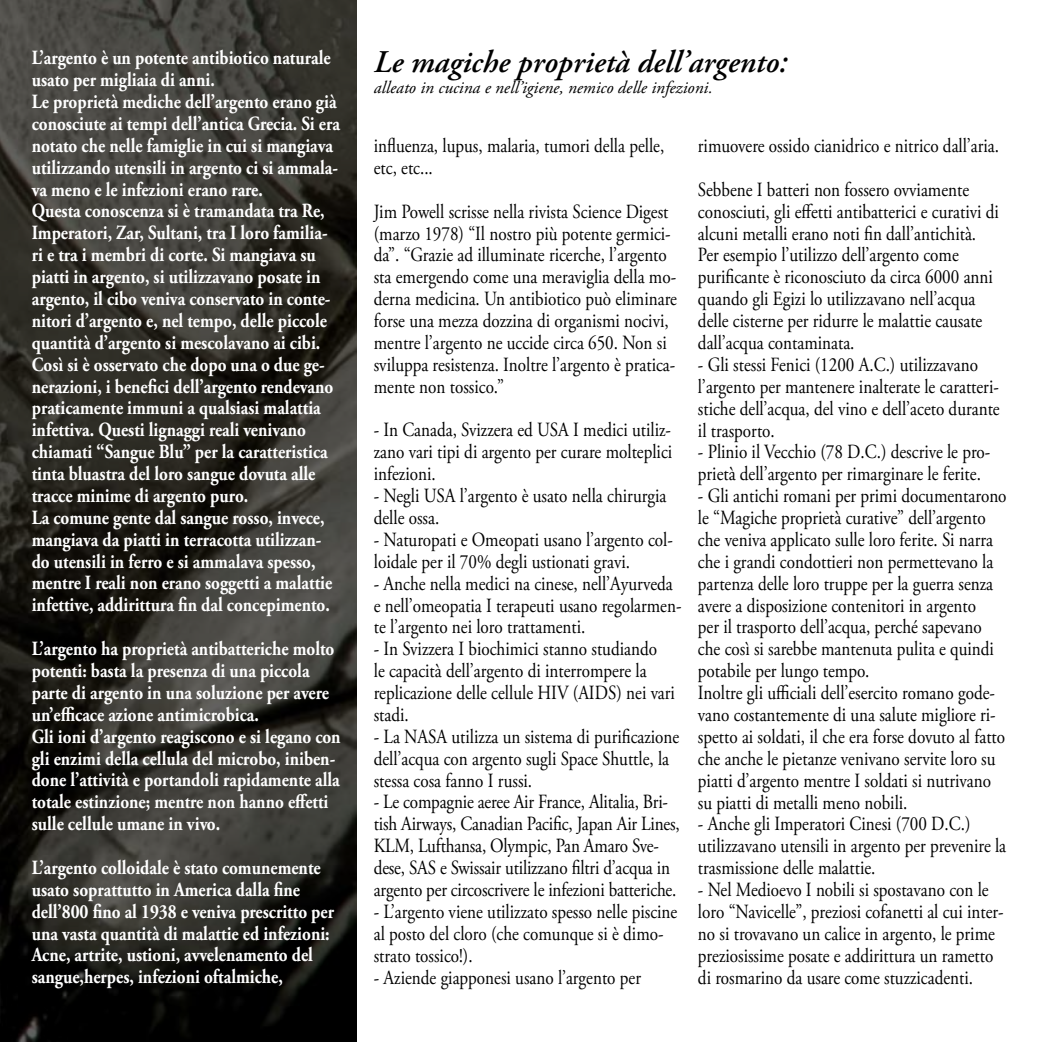
<style>
.page{position:relative;width:1042px;height:1042px;background:#fff}
.page>*{position:absolute;margin:0;border:0;box-sizing:border-box;transform-origin:0 0}
.t1{font:italic 600 31.5px "Adobe Garamond Pro";color:#000}
.t2{font:20.12px/21.9px "Adobe Garamond Pro";color:#000;scale:.85 1}
.t3{font:700 20.12px/21.9px "Adobe Garamond Pro";color:#fff;scale:.85 1}
.t4{font:italic 17.5px "Adobe Garamond Pro";color:#000}
</style>
<div class="page">
<img style="left:0;top:0;width:356px;height:1042px">
<p class="t3" style="left:32px;top:47px;width:364px">L’argento è un potente antibiotico naturale usato per migliaia di anni.<br>Le proprietà mediche dell’argento erano già conosciute ai tempi dell’antica Grecia. Si era notato che nelle famiglie in cui si mangiava utilizzando utensili in argento ci si ammala&shy;va meno e le infezioni erano rare.<br>Questa conoscenza si è tramandata tra Re, Imperatori, Zar, Sultani, tra I loro familia&shy;ri e tra i membri di corte. Si mangiava su piatti in argento, si utilizzavano posate in argento, il cibo veniva conservato in conte&shy;nitori d’argento e, nel tempo, delle piccole quantità d’argento si mescolavano ai cibi.<br>Così si è osservato che dopo una o due ge&shy;nerazioni, i benefici dell’argento rendevano praticamente immuni a qualsiasi malattia infettiva. Questi lignaggi reali venivano chiamati “Sangue Blu” per la caratteristica tinta bluastra del loro sangue dovuta alle tracce minime di argento puro.<br>La comune gente dal sangue rosso, invece, mangiava da piatti in terracotta utilizzan&shy;do utensili in ferro e si ammalava spesso, mentre I reali non erano soggetti a malattie infettive, addirittura fin dal concepimento.</p>
<p class="t3" style="left:32px;top:638px;width:365px">L’argento ha proprietà antibatteriche molto potenti: basta la presenza di una piccola parte di argento in una soluzione per avere un’efficace azione antimicrobica.<br>Gli ioni d’argento reagiscono e si legano con gli enzimi della cellula del microbo, iniben&shy;done l’attività e portandoli rapidamente alla totale estinzione; mentre non hanno effetti sulle cellule umane in vivo.</p>
<p class="t3" style="left:32px;top:857px;width:357px">L’argento colloidale è stato comunemente usato soprattutto in America dalla fine dell’800 fino al 1938 e veniva prescritto per una vasta quantità di malattie ed infezioni:<br>Acne, artrite, ustioni, avvelenamento del sangue,herpes, infezioni oftalmiche,</p>
<h1 class="t1" style="left:374px;top:44px;width:415px">Le magiche proprietà dell’argento:</h1>
<p class="t4" style="left:374px;top:77px;width:340px">alleato in cucina e nell’igiene, nemico delle infezioni.</p>
<p class="t2" style="left:374px;top:135px;width:343px">influenza, lupus, malaria, tumori della pelle, etc, etc...</p>
<p class="t2" style="left:374px;top:201px;width:358px">Jim Powell scrisse nella rivista Science Digest (marzo 1978) “Il nostro più potente germici&shy;da”. “Grazie ad illuminate ricerche, l’argento sta emergendo come una meraviglia della mo&shy;derna medicina. Un antibiotico può eliminare forse una mezza dozzina di organismi nocivi, mentre l’argento ne uccide circa 650. Non si sviluppa resistenza. Inoltre l’argento è pratica&shy;mente non tossico.”</p>
<p class="t2" style="left:374px;top:420px;width:353px;text-align:justify">- In Canada, Svizzera ed USA I medici utiliz&shy;zano vari tipi di argento per curare molteplici infezioni.</p>
<p class="t2" style="left:374px;top:485px;width:346px">- Negli USA l’argento è usato nella chirurgia delle ossa.</p>
<p class="t2" style="left:374px;top:529px;width:353px">- Naturopati e Omeopati usano l’argento col&shy;loidale per il 70% degli ustionati gravi.</p>
<p class="t2" style="left:374px;top:573px;width:363px">- Anche nella medici na cinese, nell’Ayurveda e nell’omeopatia I terapeuti usano regolarmen&shy;te l’argento nei loro trattamenti.</p>
<p class="t2" style="left:374px;top:639px;width:356px">- In Svizzera I biochimici stanno studiando<br>le capacità dell’argento di interrompere la replicazione delle cellule HIV (AIDS) nei vari stadi.</p>
<p class="t2" style="left:374px;top:726px;width:361px">- La NASA utilizza un sistema di purificazione dell’acqua con argento sugli Space Shuttle, la stessa cosa fanno I russi.</p>
<p class="t2" style="left:374px;top:792px;width:361px">- Le compagnie aeree Air France, Alitalia, Bri&shy;tish Airways, Canadian Pacific, Japan Air Lines, KLM, Lufthansa, Olympic, Pan Amaro Sve&shy;dese, SAS e Swissair utilizzano filtri d’acqua in argento per circoscrivere le infezioni batteriche.</p>
<p class="t2" style="left:374px;top:901px;width:359px">- L’argento viene utilizzato spesso nelle piscine al posto del cloro (che comunque si è dimo&shy;strato tossico!).</p>
<p class="t2" style="left:374px;top:967px;width:316px">- Aziende giapponesi usano l’argento per</p>
<p class="t2" style="left:698px;top:125px;width:356px;line-height:43.8px">rimuovere ossido cianidrico e nitrico dall’aria.<br>Sebbene I batteri non fossero ovviamente</p>
<p class="t2" style="left:698px;top:201px;width:355px">conosciuti, gli effetti antibatterici e curativi di alcuni metalli erano noti fin dall’antichità.<br>Per esempio l’utilizzo dell’argento come purificante è riconosciuto da circa 6000 anni quando gli Egizi lo utilizzavano nell’acqua delle cisterne per ridurre le malattie causate dall’acqua contaminata.</p>
<p class="t2" style="left:698px;top:354px;width:356px">- Gli stessi Fenici (1200 A.C.) utilizzavano l’argento per mantenere inalterate le caratteri&shy;stiche dell’acqua, del vino e dell’aceto durante il trasporto.</p>
<p class="t2" style="left:698px;top:442px;width:345px">- Plinio il Vecchio (78 D.C.) descrive le pro&shy;prietà dell’argento per rimarginare le ferite.</p>
<p class="t2" style="left:698px;top:485px;width:365px">- Gli antichi romani per primi documentarono le “Magiche proprietà curative” dell’argento che veniva applicato sulle loro ferite. Si narra che i grandi condottieri non permettevano la partenza delle loro truppe per la guerra senza avere a disposizione contenitori in argento<br>per il trasporto dell’acqua, perché sapevano che così si sarebbe mantenuta pulita e quindi potabile per lungo tempo.<br>Inoltre gli ufficiali dell’esercito romano gode&shy;vano costantemente di una salute migliore ri&shy;spetto ai soldati, il che era forse dovuto al fatto che anche le pietanze venivano servite loro su piatti d’argento mentre I soldati si nutrivano su piatti di metalli meno nobili.</p>
<p class="t2" style="left:698px;top:814px;width:364px">- Anche gli Imperatori Cinesi (700 D.C.) utilizzavano utensili in argento per prevenire la trasmissione delle malattie.</p>
<p class="t2" style="left:698px;top:879px;width:361px">- Nel Medioevo I nobili si spostavano con le loro “Navicelle”, preziosi cofanetti al cui inter&shy;no si trovavano un calice in argento, le prime preziosissime posate e addirittura un rametto di rosmarino da usare come stuzzicadenti.</p>
</div>
